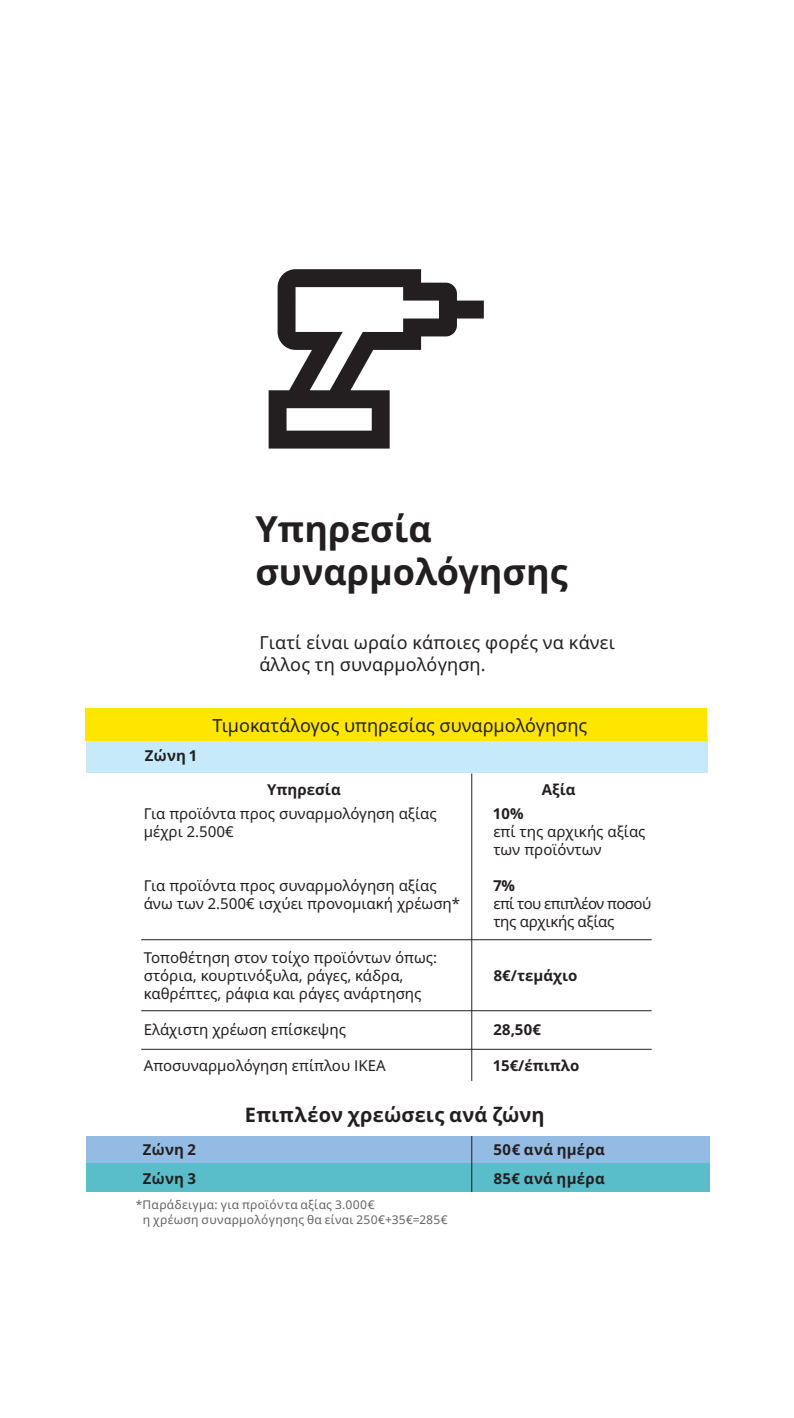
<style>
.page{position:relative;width:794px;height:1418px;background:#fff}
.page>*{position:absolute;margin:0;border:0;box-sizing:border-box;transform-origin:0 0}
.t1{font:700 36px/43.2px "Noto IKEA Latin";color:#231f20}
.t2{font:700 20px "Noto IKEA Latin";letter-spacing:.005em;color:#231f20}
.t3{font:18px/21.6px "Noto IKEA Latin";letter-spacing:.005em;color:#231f20}
.t4{font:15px/18px "Noto IKEA Latin";color:#231f20}
.t5{font:700 15px "Noto IKEA Latin";color:#231f20}
.t6{font:15px/18px "Noto IKEA Latin";letter-spacing:-.04em;color:#231f20}
.t7{font:700 15px/29px "Noto IKEA Latin";letter-spacing:.02em;color:#231f20}
.t8{font:12px/14.4px "Noto IKEA Latin";letter-spacing:.025em;color:#636366}
</style>
<div class="page">
<div style="left:86px;top:734px;width:622px;height:57px;background:#c6eafa"></div>
<div style="left:86px;top:1135px;width:623px;height:28px;background:#94bbe3"></div>
<div style="left:86px;top:1163px;width:623px;height:29px;background:#5abdca"></div>
<div style="left:86px;top:773px;width:624px;height:34px;background:#fff"></div>
<hr style="left:471px;top:1135px;width:1px;height:57px;background:#231f20">
<hr style="left:471px;top:773px;width:1px;height:307px;background:#231f20">
<hr style="left:141px;top:939px;width:510px;height:1px;background:#231f20">
<hr style="left:141px;top:1048px;width:510px;height:1px;background:#231f20">
<hr style="left:141px;top:1010px;width:510px;height:1px;background:#231f20">
<div style="left:86px;top:708px;width:621px;height:32px;background:#ffe601"></div>
<svg style="left:269px;top:269px;width:215px;height:179px"></svg>
<h1 class="t1" style="left:255px;top:506px;width:314px">Υπηρεσία συναρμολόγησης</h1>
<p class="t3" style="left:259px;top:631px;width:357px">Γιατί είναι ωραίο κάποιες φορές να κάνει άλλος τη συναρμολόγηση.</p>
<p class="t5" style="left:145px;top:744px;width:54px">Ζώνη 1</p>
<p class="t3" style="left:212px;top:714px;width:376px">Τιμοκατάλογος υπηρεσίας συναρμολόγησης</p>
<p class="t5" style="left:267px;top:779px;width:75px">Υπηρεσία</p>
<p class="t5" style="left:542px;top:779px;width:35px">Αξία</p>
<p class="t4" style="left:144px;top:804px;width:294px">Για προϊόντα προς συναρμολόγηση αξίας μέχρι 2.500€</p>
<p class="t4" style="left:144px;top:876px;width:318px">Για προϊόντα προς συναρμολόγηση αξίας άνω των 2.500€ ισχύει προνομιακή χρέωση*</p>
<p class="t4" style="left:144px;top:948px;width:295px">Τοποθέτηση στον τοίχο προϊόντων όπως: στόρια, κουρτινόξυλα, ράγες, κάδρα, καθρέπτες, ράφια και ράγες ανάρτησης</p>
<p class="t4" style="left:144px;top:1020px;width:204px">Ελάχιστη χρέωση επίσκεψης</p>
<p class="t4" style="left:144px;top:1056px;width:243px">Αποσυναρμολόγηση επίπλου IKEA</p>
<p class="t5" style="left:493px;top:803px;width:32px">10%</p>
<p class="t4" style="left:493px;top:822px;width:154px">επί της αρχικής αξίας των προϊόντων</p>
<p class="t5" style="left:493px;top:875px;width:23px">7%</p>
<p class="t6" style="left:493px;top:894px;width:159px">επί του επιπλέον ποσού της αρχικής αξίας</p>
<p class="t5" style="left:493px;top:965px;width:85px">8€/τεμάχιο</p>
<p class="t5" style="left:493px;top:1019px;width:49px">28,50€</p>
<p class="t5" style="left:493px;top:1055px;width:87px">15€/έπιπλο</p>
<h2 class="t2" style="left:245px;top:1100px;width:301px">Επιπλέον χρεώσεις ανά ζώνη</h2>
<p class="t7" style="left:143px;top:1134px;width:55px">Ζώνη 2<br>Ζώνη 3</p>
<p class="t7" style="left:493px;top:1134px;width:113px">50€ ανά ημέρα<br>85€ ανά ημέρα</p>
<p class="t8" style="left:143px;top:1197px;width:306px;text-indent:-7px">*Παράδειγμα: για προϊόντα αξίας 3.000€<br>η χρέωση συναρμολόγησης θα είναι 250€+35€=285€</p>
</div>
